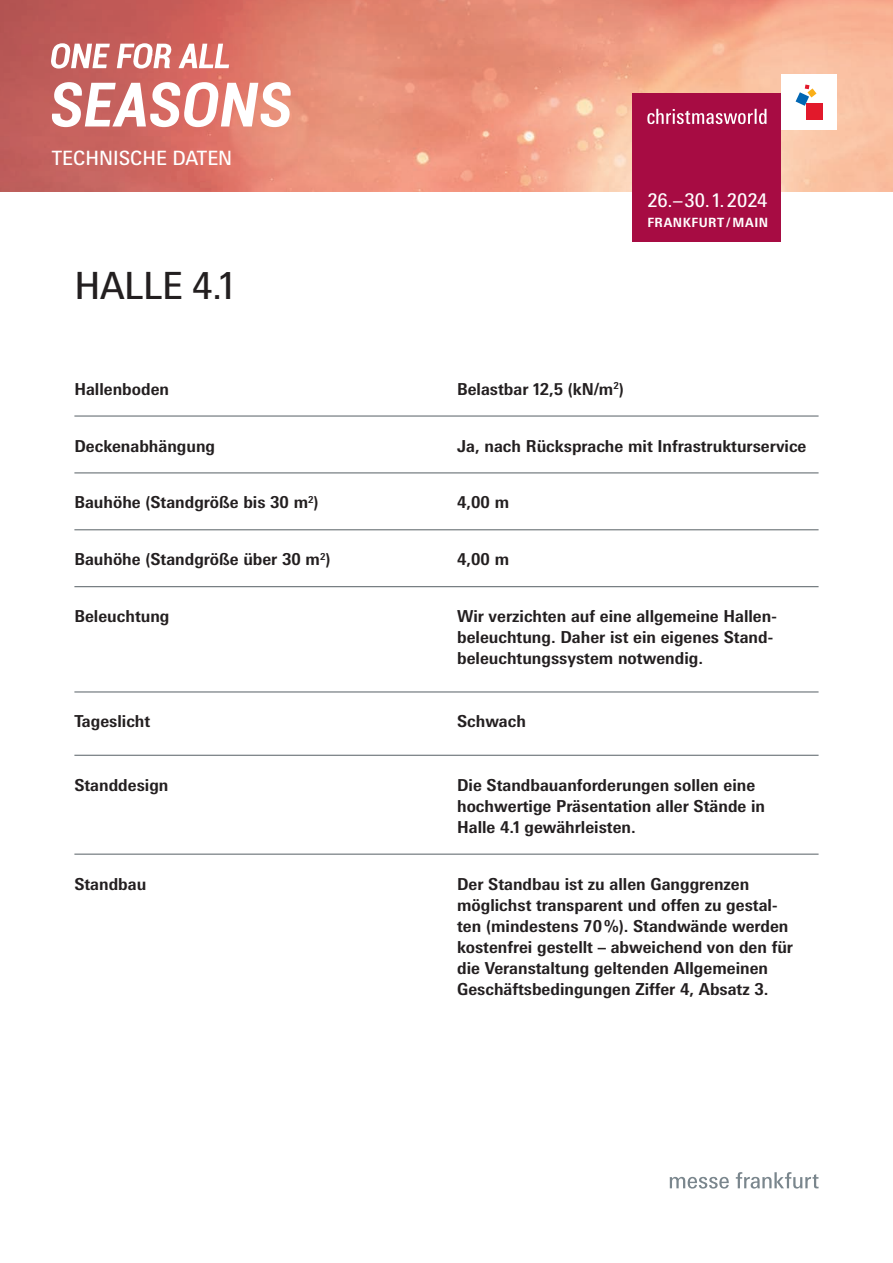
<style>
.page{position:relative;width:893px;height:1263px;background:#fff}
.page>*{position:absolute;margin:0;border:0;box-sizing:border-box;transform-origin:0 0}
.t1{font:37.5px "Messe Univers";letter-spacing:-.01em;color:#231f20}
.t2{font:19.65px "Messe Univers";color:#fff}
.t3{font:18.9px "Messe Univers";letter-spacing:-.005em;color:#fff}
.t4{font:700 16.5px/21px "Messe Univers";color:#231f20}
.t5{font:700 12.75px "Messe Univers";letter-spacing:.045em;color:#fff}
</style>
<div class="page">
<img style="left:0;top:0;width:893px;height:191px">
<div style="left:781px;top:74px;width:56px;height:56px;background:#fff"></div>
<div style="left:806px;top:104px;width:17px;height:16px;background:#e2192b"></div>
<svg style="left:796px;top:85px;width:20px;height:21px"></svg>
<div style="left:632px;top:93px;width:149px;height:149px;background:#a70c43"></div>
<svg style="left:647px;top:109px;width:120px;height:15px"></svg>
<svg style="left:51px;top:43px;width:178px;height:26px"></svg>
<svg style="left:51px;top:82px;width:240px;height:45px"></svg>
<svg style="left:670px;top:1177px;width:59px;height:11px"></svg>
<svg style="left:736px;top:1172px;width:83px;height:16px"></svg>
<hr style="left:74px;top:416px;width:745px;height:1px;background:#576065">
<hr style="left:74px;top:472px;width:745px;height:1px;background:#576065">
<hr style="left:74px;top:529px;width:745px;height:1px;background:#576065">
<hr style="left:74px;top:586px;width:745px;height:1px;background:#576065">
<hr style="left:74px;top:692px;width:745px;height:1px;background:#576065">
<hr style="left:74px;top:755px;width:745px;height:1px;background:#576065">
<hr style="left:74px;top:854px;width:745px;height:1px;background:#576065">
<p class="t2" style="left:52px;top:146px;width:182px">TECHNISCHE DATEN</p>
<h1 class="t1" style="left:74px;top:263px;width:161px">HALLE 4.1</h1>
<p class="t3" style="left:647px;top:188px;width:121px">26.–30.1. 2024</p>
<p class="t5" style="left:647px;top:214px;width:122px">FRANKFURT / MAIN</p>
<p class="t4" style="left:74px;top:378px;width:96px">Hallenboden</p>
<p class="t4" style="left:457px;top:378px;width:168px">Belastbar 12,5 (kN/m<sup>2</sup>)</p>
<p class="t4" style="left:74px;top:435px;width:142px">Deckenabhängung</p>
<p class="t4" style="left:457px;top:435px;width:351px">Ja, nach Rücksprache mit Infrastrukturservice</p>
<p class="t4" style="left:74px;top:492px;width:246px">Bauhöhe (Standgröße bis 30 m<sup>2</sup>)</p>
<p class="t4" style="left:457px;top:492px;width:54px">4,00 m</p>
<p class="t4" style="left:74px;top:549px;width:258px">Bauhöhe (Standgröße über 30 m<sup>2</sup>)</p>
<p class="t4" style="left:457px;top:549px;width:54px">4,00 m</p>
<p class="t4" style="left:74px;top:605px;width:97px">Beleuchtung</p>
<p class="t4" style="left:457px;top:605px;width:321px">Wir verzichten auf eine allgemeine Hallen&shy;beleuchtung. Daher ist ein eigenes Stand&shy;beleuchtungssystem notwendig.</p>
<p class="t4" style="left:74px;top:711px;width:77px">Tageslicht</p>
<p class="t4" style="left:457px;top:711px;width:70px">Schwach</p>
<p class="t4" style="left:74px;top:774px;width:96px">Standdesign</p>
<p class="t4" style="left:457px;top:774px;width:309px">Die Standbauanforderungen sollen eine hochwertige Präsentation aller Stände in<br>Halle 4.1 gewährleisten.</p>
<p class="t4" style="left:74px;top:873px;width:73px">Standbau</p>
<p class="t4" style="left:457px;top:873px;width:337px">Der Standbau ist zu allen Ganggrenzen möglichst transparent und offen zu gestal&shy;ten (mindestens 70%). Standwände werden kostenfrei gestellt – abweichend von den für die Veranstaltung geltenden Allgemeinen Geschäftsbedingungen Ziffer 4, Absatz 3.</p>
</div>
